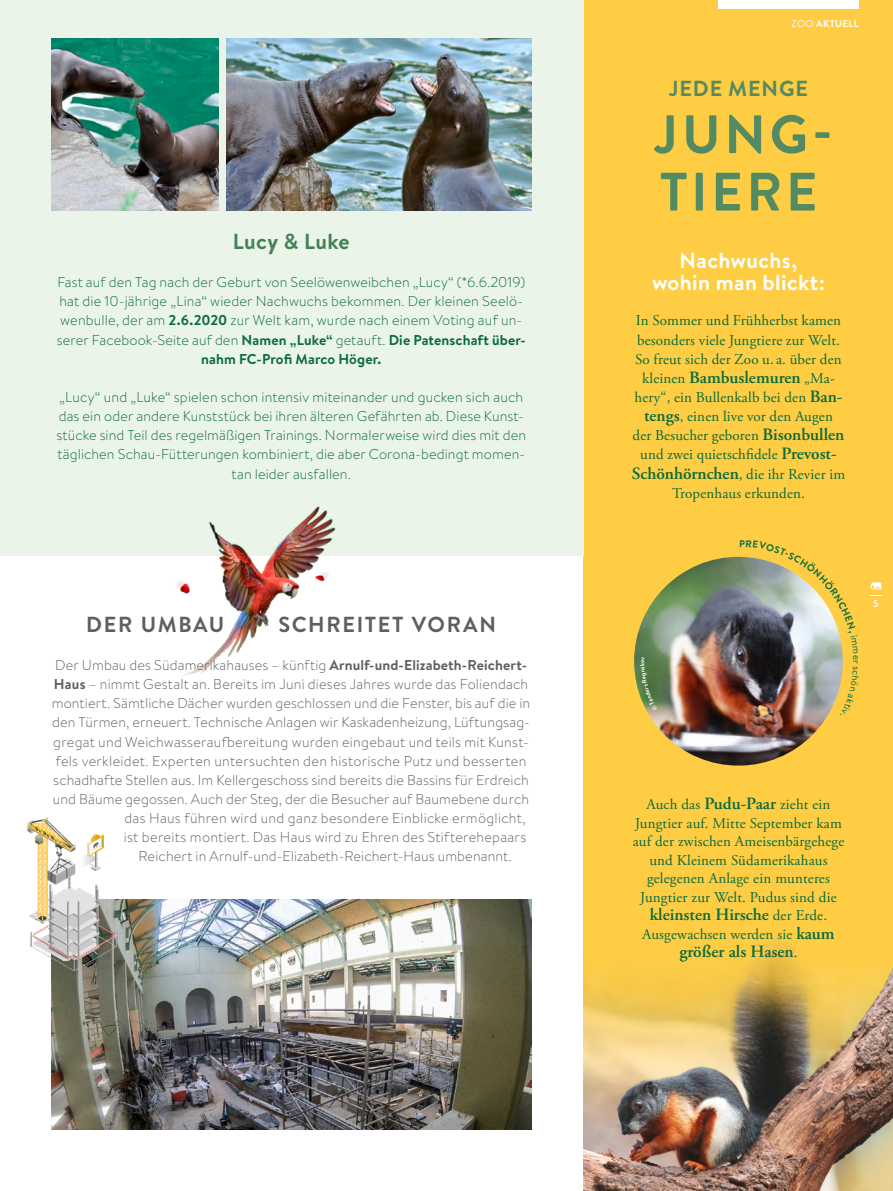
<style>
.page{position:relative;width:893px;height:1191px;background:#fff}
.page>*{position:absolute;margin:0;border:0;box-sizing:border-box;transform-origin:0 0}
.t1{font:700 54px/57.4px "Brandon Text";letter-spacing:.07em;color:#538a62}
.t2{font:700 21.75px/22.2px "Brandon Text";letter-spacing:.015em;color:#fff;text-align:center}
.t3{font:700 21.75px "Brandon Text";letter-spacing:.075em;color:#5f605e}
.t4{font:700 21.75px "Brandon Text";letter-spacing:.04em;color:#538a62}
.t5{font:700 21.75px "Brandon Text";letter-spacing:.02em;color:#458258}
.t6{font:600 17.25px "Adobe Garamond Pro";color:#0b6b3c}
.t7{font:15px/19.2px "Adobe Garamond Pro";letter-spacing:.01em;color:#0b6b3c;text-align:center}
.t8{font:300 14.25px "Brandon Text";letter-spacing:.01em;color:#5f605e}
.t9{font:300 14.25px/19.2px "Brandon Text";letter-spacing:.01em;color:#0b6b3c;text-align:center}
.t10{font:700 9.75px "Brandon Text";letter-spacing:.04em;color:#fff}
.s1{font-weight:700}
.s2{font-weight:400}
.s3{font-weight:400;font-size:15px}
.s4{font-weight:600;font-size:17.25px}
</style>
<div class="page">
<div style="left:584px;top:0;width:309px;height:1191px;background:#fecd43"></div>
<div style="left:0;top:0;width:584px;height:555px;background:#ebf4e8"></div>
<img style="left:51px;top:899px;width:480px;height:230px">
<img style="left:51px;top:38px;width:167px;height:172px">
<img style="left:227px;top:38px;width:304px;height:172px">
<img style="left:173px;top:506px;width:166px;height:170px">
<img style="left:634px;top:557px;width:209px;height:208px;border-radius:104px">
<img style="left:584px;top:942px;width:309px;height:249px">
<div style="left:719px;top:0;width:140px;height:9px;background:#fff"></div>
<img style="left:27px;top:817px;width:92px;height:158px">
<svg style="left:72px;top:834px;width:32px;height:37px"></svg>
<img style="left:173px;top:570px;width:30px;height:30px">
<svg style="left:870px;top:582px;width:12px;height:14px"></svg>
<img style="left:740px;top:556px;width:103px;height:158px">
<svg style="left:640px;top:656px;width:17px;height:55px"></svg>
<h2 class="t5" style="left:233px;top:226px;width:118px">Lucy &amp; Luke</h2>
<p class="t9" style="left:57px;top:272px;width:470px">Fast auf den Tag nach der Geburt von Seelöwenweibchen „Lucy“ (*6.6.2019) hat die 10-jährige „Lina“ wieder Nachwuchs bekommen. Der kleinen Seelö&shy;wenbulle, der am <span class="s1">2.6.2020</span> zur Welt kam, wurde nach einem Voting auf un&shy;serer Facebook-Seite auf den <span class="s1">Namen „Luke“</span> getauft. <span class="s1">Die Patenschaft über&shy;nahm FC-Profi Marco Höger.</span></p>
<p class="t9" style="left:56px;top:387px;width:471px">„Lucy“ und „Luke“ spielen schon intensiv miteinander und gucken sich auch das ein oder andere Kunststück bei ihren älteren Gefährten ab. Diese Kunst&shy;stücke sind Teil des regelmäßigen Trainings. Normalerweise wird dies mit den täglichen Schau-Fütterungen kombiniert, die aber Corona-bedingt momen&shy;tan leider ausfallen.</p>
<h2 class="t3" style="left:86px;top:609px;width:140px">DER UMBAU</h2>
<h2 class="t3" style="left:278px;top:609px;width:219px">SCHREITET VORAN</h2>
<p class="t8" style="left:55px;top:655px;width:473px">Der Umbau des Südamerikahauses – künftig <span class="s1">Arnulf-und-Elizabeth-Reichert-</span></p>
<p class="t8" style="left:54px;top:674px;width:476px"><span class="s1">Haus</span> – nimmt Gestalt an. Bereits im Juni dieses Jahres wurde das Foliendach</p>
<p class="t8" style="left:52px;top:693px;width:480px">montiert. Sämtliche Dächer wurden geschlossen und die Fenster, bis auf die in</p>
<p class="t8" style="left:52px;top:712px;width:479px">den Türmen, erneuert. Technische Anlagen wir Kaskadenheizung, Lüftungsag-</p>
<p class="t8" style="left:53px;top:732px;width:477px">gregat und Weichwasseraufbereitung wurden eingebaut und teils mit Kunst-</p>
<p class="t8" style="left:56px;top:751px;width:472px">fels verkleidet. Experten untersuchten den historische Putz und besserten</p>
<p class="t8" style="left:53px;top:770px;width:477px">schadhafte Stellen aus. Im Kellergeschoss sind bereits die Bassins für Erdreich</p>
<p class="t8" style="left:53px;top:789px;width:478px">und Bäume gegossen. Auch der Steg, der die Besucher auf Baumebene durch</p>
<p class="t8" style="left:124px;top:808px;width:403px">das Haus führen wird und ganz besondere Einblicke ermöglicht,</p>
<p class="t8" style="left:124px;top:827px;width:404px">ist bereits montiert. Das Haus wird zu Ehren des Stifterehepaars</p>
<p class="t8" style="left:138px;top:846px;width:375px">Reichert in Arnulf-und-Elizabeth-Reichert-Haus umbenannt.</p>
<p class="t10" style="left:792px;top:17px;width:69px"><span class="s2">ZOO</span> AKTUELL</p>
<h2 class="t4" style="left:669px;top:73px;width:141px">JEDE MENGE</h2>
<h1 class="t1" style="left:653px;top:104px;width:181px">JUNG-<br>TIERE</h1>
<h2 class="t2" style="left:652px;top:249px;width:174px">Nachwuchs, wohin man blickt:</h2>
<p class="t7" style="left:635px;top:311px;width:208px;text-align:left">In Sommer und Frühherbst kamen besonders viele Jungtiere zur Welt.<br>So freut sich der Zoo u. a. über den</p>
<p class="t6" style="left:642px;top:367px;width:194px"><span class="s3">kleinen</span> Bambuslemuren <span class="s3">„Ma-</span></p>
<p class="t7" style="left:632px;top:388px;width:215px">hery“, ein Bullenkalb bei den <span class="s4">Ban&shy;tengs</span>, einen live vor den Augen<br>der Besucher geboren <span class="s4">Bisonbullen </span>und zwei quietschfidele <span class="s4">Prevost-<br>Schönhörnchen</span>, die ihr Revier im<br>Tropenhaus erkunden.</p>
<p class="t10" style="left:873px;top:597px;width:7px">5</p>
<p class="t7" style="left:633px;top:796px;width:213px;line-height:18.5px">Auch das <span class="s4">Pudu-Paar</span> zieht ein<br>Jungtier auf. Mitte September kam auf der zwischen Ameisenbärgehege und Kleinem Südamerikahaus gelegenen Anlage ein munteres<br>Jungtier zur Welt. Pudus sind die</p>
<p class="t6" style="left:650px;top:904px;width:179px">kleinsten Hirsche <span class="s3">der Erde.</span></p>
<p class="t7" style="left:642px;top:924px;width:194px">Ausgewachsen werden sie <span class="s4">kaum</span></p>
<p class="t6" style="left:679px;top:941px;width:120px">größer als Hasen<span class="s3">.</span></p>
</div>
